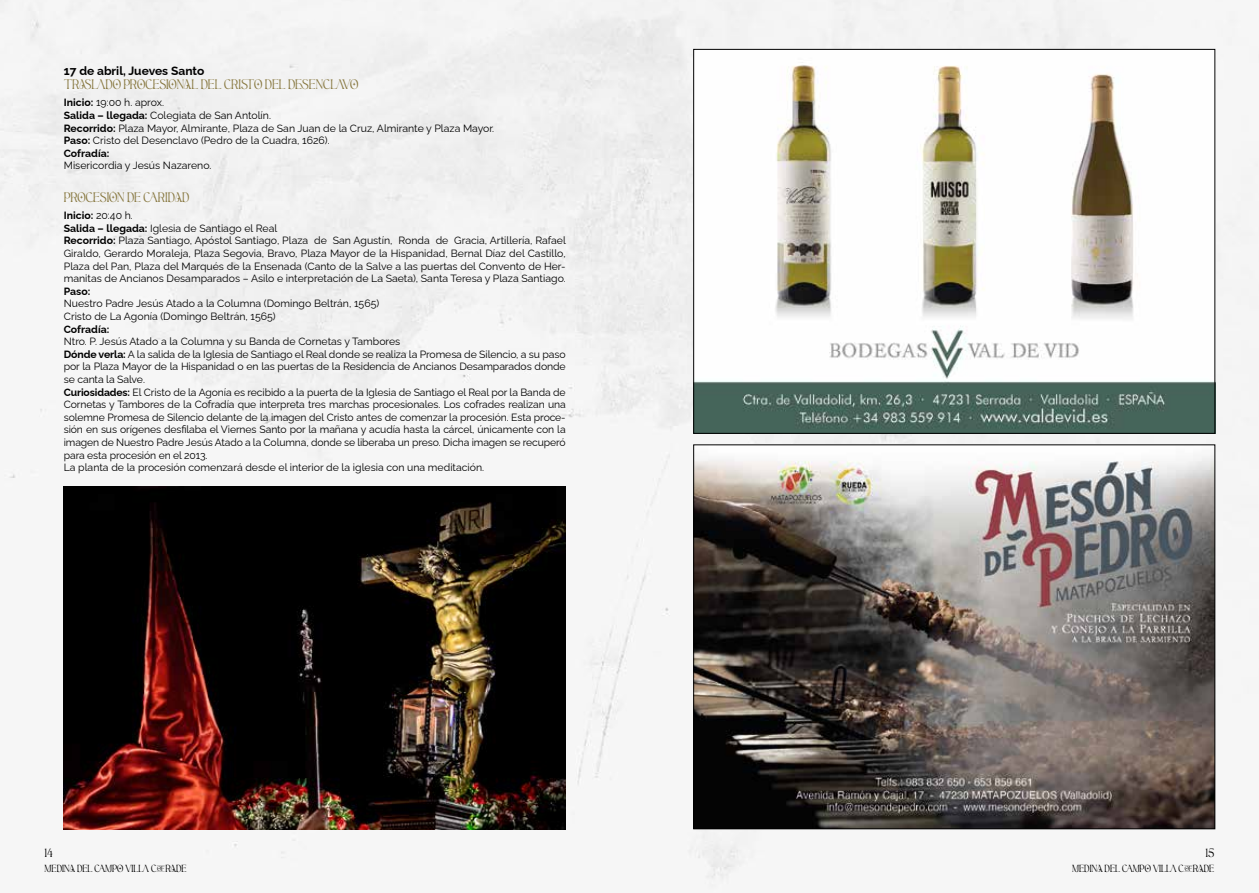
<style>
.page{position:relative;width:1259px;height:893px;background:#fff}
.page>*{position:absolute;margin:0;border:0;box-sizing:border-box;transform-origin:0 0}
.t1{font:12px "Aesthetic";color:#86763d}
.t2{font:700 12px "Raleway";color:#000}
.t3{font:10.5px/12.6px "Raleway";letter-spacing:-.01em;color:#000}
.t4{font:700 10.5px "Raleway";color:#000}
.t5{font:10.5px "Aesthetic";color:#000}
.t6{font:9px "Aesthetic";color:#000}
.s1{font-weight:700}
</style>
<div class="page">
<img style="left:0;top:0;width:1259px;height:889px">
<img style="left:64px;top:487px;width:502px;height:342px">
<img style="left:695px;top:446px;width:518px;height:381px">
<img style="left:695px;top:51px;width:518px;height:381px">
<p class="t2" style="left:64px;top:61px;width:142px">17 de abril, Jueves Santo</p>
<p class="t1" style="left:64px;top:78px;width:296px">TRASLADO PROCESIONAL DEL CRISTO DEL DESENCLAVO</p>
<p class="t3" style="left:64px;top:95px;width:432px"><span class="s1">Inicio:</span> 19:00 h. aprox.<br><span class="s1">Salida – llegada:</span> Colegiata de San Antolín.<br><span class="s1">Recorrido:</span> Plaza Mayor, Almirante, Plaza de San Juan de la Cruz, Almirante y Plaza Mayor.<br><span class="s1">Paso:</span> Cristo del Desenclavo (Pedro de la Cuadra, 1626).<br><span class="s1">Cofradía:</span></p>
<p class="t3" style="left:64px;top:158px;width:149px">Misericordia y Jesús Nazareno.</p>
<p class="t1" style="left:64px;top:191px;width:127px">PROCESIÓN DE CARIDAD</p>
<p class="t3" style="left:64px;top:208px;width:504px"><span class="s1">Inicio:</span> 20:40 h.<br><span class="s1">Salida – llegada:</span> Iglesia de Santiago el Real<br><span class="s1">Recorrido:</span> Plaza Santiago, Apóstol Santiago, Plaza de San Agustín, Ronda de Gracia, Artillería, Rafael Giraldo, Gerardo Moraleja, Plaza Segovia, Bravo, Plaza Mayor de la Hispanidad, Bernal Díaz del Castillo, Plaza del Pan, Plaza del Marqués de la Ensenada (Canto de la Salve a las puertas del Convento de Her&shy;manitas de Ancianos Desamparados – Asilo e interpretación de La Saeta), Santa Teresa y Plaza Santiago.</p>
<p class="t4" style="left:64px;top:283px;width:28px">Paso:</p>
<p class="t3" style="left:64px;top:296px;width:317px">Nuestro Padre Jesús Atado a la Columna (Domingo Beltrán, 1565)<br>Cristo de La Agonía (Domingo Beltrán, 1565)</p>
<p class="t4" style="left:64px;top:321px;width:47px">Cofradía:</p>
<p class="t3" style="left:64px;top:334px;width:503px">Ntro. P. Jesús Atado a la Columna y su Banda de Cornetas y Tambores<br><span class="s1">Dónde verla:</span> A la salida de la Iglesia de Santiago el Real donde se realiza la Promesa de Silencio, a su paso por la Plaza Mayor de la Hispanidad o en las puertas de la Residencia de Ancianos Desamparados donde se canta la Salve.<br><span class="s1">Curiosidades:</span> El Cristo de la Agonía es recibido a la puerta de la Iglesia de Santiago el Real por la Banda de Cornetas y Tambores de la Cofradía que interpreta tres marchas procesionales. Los cofrades realizan una solemne Promesa de Silencio delante de la imagen del Cristo antes de comenzar la procesión. Esta proce&shy;sión en sus orígenes desfilaba el Viernes Santo por la mañana y acudía hasta la cárcel, únicamente con la imagen de Nuestro Padre Jesús Atado a la Columna, donde se liberaba un preso. Dicha imagen se recuperó para esta procesión en el 2013.<br>La planta de la procesión comenzará desde el interior de la iglesia con una meditación.</p>
<p class="t5" style="left:45px;top:847px;width:10px">14</p>
<p class="t5" style="left:1205px;top:847px;width:10px">15</p>
<p class="t6" style="left:45px;top:863px;width:144px">MEDINA DEL CAMPO VILLA COFRADE</p>
<p class="t6" style="left:1072px;top:863px;width:144px">MEDINA DEL CAMPO VILLA COFRADE</p>
</div>
